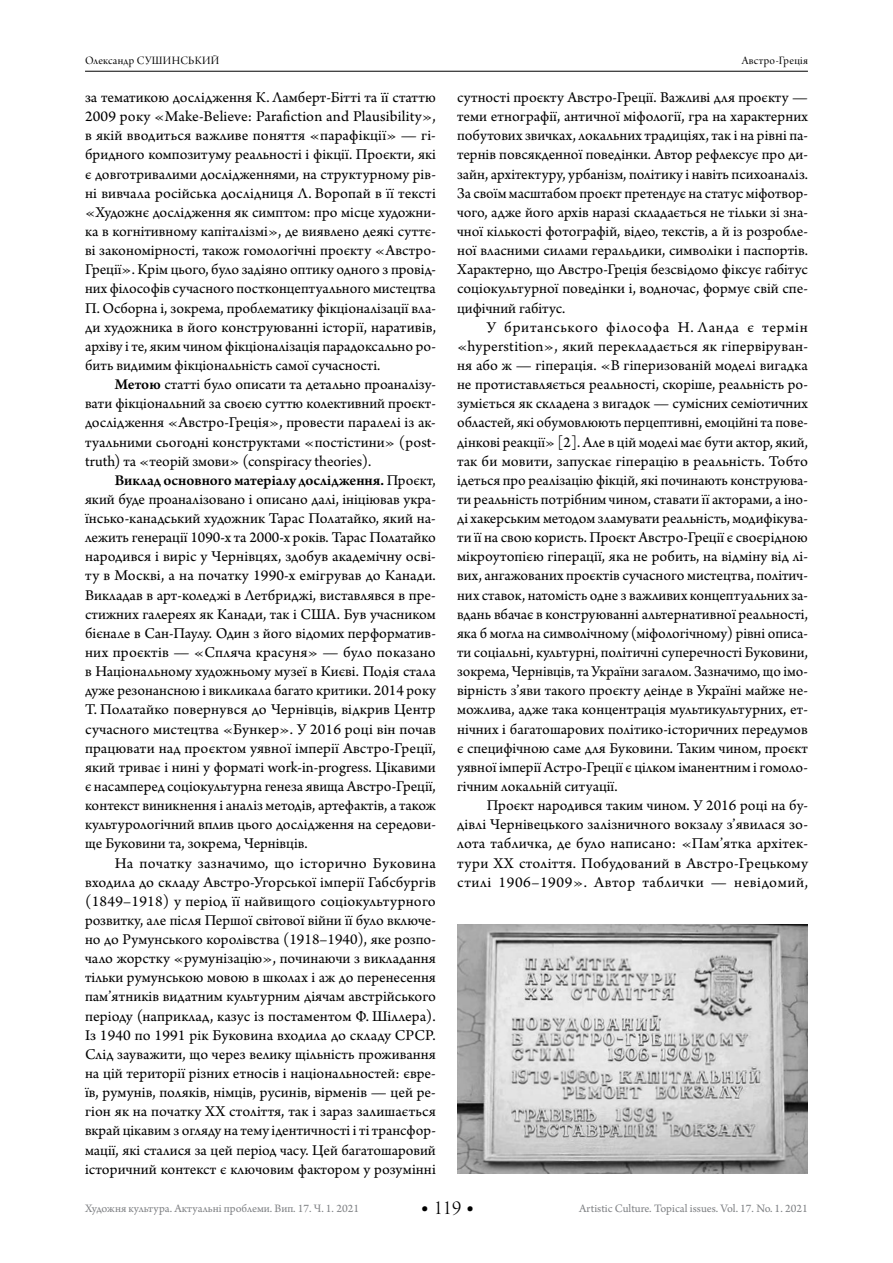
<style>
.page{position:relative;width:893px;height:1263px;background:#fff}
.page>*{position:absolute;margin:0;border:0;box-sizing:border-box;transform-origin:0 0}
.t1{font:21px "Arno Pro Light Display";color:#000}
.t2{font:15.75px/19.2px "Arno Pro";color:#000;text-align:justify}
.t3{font:12px "Arno Pro";color:#808285}
.t4{font:12px "Arno Pro Display";letter-spacing:.025em;color:#000}
.s1{font-weight:600}
.s2{font-family:"Arno Pro";font-size:22.5px}
</style>
<div class="page">
<hr style="left:85px;top:71px;width:723px;height:1px;background:#000">
<img style="left:457px;top:925px;width:351px;height:249px">
<p class="t4" style="left:85px;top:53px;width:136px">Олександр СУШИНСЬКИЙ</p>
<p class="t4" style="left:742px;top:53px;width:68px">Австро-Греція</p>
<p class="t2" style="left:85px;top:89px;width:352px">за тематикою дослідження К. Ламберт-Бітті та її статтю 2009 року «Make-Believe: Parafiction and Plausibility», в якій вводиться важливе поняття «парафікції» — гі&shy;бридного композитуму реальності і фікції. Проєкти, які є довготривалими дослідженнями, на структурному рів&shy;ні вивчала російська дослідниця Л. Воропай в її тексті «Художнє дослідження як симптом: про місце художни&shy;ка в когнітивному капіталізмі», де виявлено деякі суттє&shy;ві закономірності, також гомологічні проєкту «Австро-Греції». Крім цього, було задіяно оптику одного з провід&shy;них філософів сучасного постконцептуального мистецтва П. Осборна і, зокрема, проблематику фікціоналізації вла&shy;ди художника в його конструюванні історії, наративів, архіву і те, яким чином фікціоналізація парадоксально ро&shy;бить видимим фікціональність самої сучасності.</p>
<p class="t2" style="left:85px;top:376px;width:352px;text-indent:30px"><span class="s1">Метою</span> статті було описати та детально проаналізу&shy;вати фікціональний за своєю суттю колективний проєкт&shy;дослідження «Австро-Греція», провести паралелі із ак&shy;туальними сьогодні конструктами «постістини» (post&shy;truth) та «теорій змови» (conspiracy theories).</p>
<p class="t2" style="left:85px;top:471px;width:352px;text-indent:30px"><span class="s1">Виклад основного матеріалу дослідження.</span> Проєкт, який буде проаналізовано і описано далі, ініціював укра&shy;їнсько-канадський художник Тарас Полатайко, який на&shy;лежить генерації 1090-х та 2000-х років. Тарас Полатайко народився і виріс у Чернівцях, здобув академічну осві&shy;ту в Москві, а на початку 1990-х емігрував до Канади.<br>Викладав в арт-коледжі в Летбриджі, виставлявся в пре&shy;стижних галереях як Канади, так і США. Був учасником бієнале в Сан-Паулу. Один з його відомих перформатив&shy;них проєктів — «Спляча красуня» — було показано в Національному художньому музеї в Києві. Подія стала дуже резонансною і викликала багато критики. 2014 року Т. Полатайко повернувся до Чернівців, відкрив Центр сучасного мистецтва «Бункер». У 2016 році він почав працювати над проєктом уявної імперії Австро-Греції, який триває і нині у форматі work-in-progress. Цікавими є насамперед соціокультурна генеза явища Австро-Греції, контекст виникнення і аналіз методів, артефактів, а також культурологічний вплив цього дослідження на середови&shy;ще Буковини та, зокрема, Чернівців.</p>
<p class="t2" style="left:85px;top:854px;width:352px;text-indent:30px">На початку зазначимо, що історично Буковина входила до складу Австро-Угорської імперії Габсбургів (1849–1918) у період її найвищого соціокультурного розвитку, але після Першої світової війни її було включе&shy;но до Румунського королівства (1918–1940), яке розпо&shy;чало жорстку «румунізацію», починаючи з викладання тільки румунською мовою в школах і аж до перенесення пам’ятників видатним культурним діячам австрійського періоду (наприклад, казус із постаментом Ф. Шіллера).<br>Із 1940 по 1991 рік Буковина входила до складу СРСР.<br>Слід зауважити, що через велику щільність проживання на цій території різних етносів і національностей: євре&shy;їв, румунів, поляків, німців, русинів, вірменів — цей ре&shy;гіон як на початку ХХ століття, так і зараз залишається вкрай цікавим з огляду на тему ідентичності і ті трансфор&shy;мації, які сталися за цей період часу. Цей багатошаровий історичний контекст є ключовим фактором у розумінні</p>
<p class="t2" style="left:457px;top:89px;width:352px">сутності проєкту Австро-Греції. Важливі для проєкту — теми етнографії, античної міфології, гра на характерних побутових звичках, локальних традиціях, так і на рівні па&shy;тернів повсякденної поведінки. Автор рефлексує про ди&shy;зайн, архітектуру, урбанізм, політику і навіть психоаналіз.<br>За своїм масштабом проєкт претендує на статус міфотвор&shy;чого, адже його архів наразі складається не тільки зі зна&shy;чної кількості фотографій, відео, текстів, а й із розробле&shy;ної власними силами геральдики, символіки і паспортів.<br>Характерно, що Австро-Греція безсвідомо фіксує габітус соціокультурної поведінки і, водночас, формує свій спе&shy;цифічний габітус.</p>
<p class="t2" style="left:457px;top:318px;width:352px;text-indent:30px">У британського філософа Н. Ланда є термін «hyperstition», який перекладається як гіпервіруван&shy;ня або ж — гіперація. «В гіперизованій моделі вигадка не протиставляється реальності, скоріше, реальність ро&shy;зуміється як складена з вигадок — сумісних семіотичних областей, які обумовлюють перцептивні, емоційні та пове&shy;дінкові реакції» [2]. Але в цій моделі має бути актор, який, так би мовити, запускає гіперацію в реальність. Тобто ідеться про реалізацію фікцій, які починають конструюва&shy;ти реальність потрібним чином, ставати її акторами, а іно&shy;ді хакерським методом зламувати реальність, модифікува&shy;ти її на свою користь. Проєкт Австро-Греції є своєрідною мікроутопією гіперації, яка не робить, на відміну від лі&shy;вих, ангажованих проєктів сучасного мистецтва, політич&shy;них ставок, натомість одне з важливих концептуальних за&shy;вдань вбачає в конструюванні альтернативної реальності, яка б могла на символічному (міфологічному) рівні описа&shy;ти соціальні, культурні, політичні суперечності Буковини, зокрема, Чернівців, та України загалом. Зазначимо, що імо&shy;вірність з’яви такого проєкту деінде в Україні майже не&shy;можлива, адже така концентрація мультикультурних, ет&shy;нічних і багатошарових політико-історичних передумов є специфічною саме для Буковини. Таким чином, проєкт уявної імперії Астро-Греції є цілком іманентним і гомоло&shy;гічним локальній ситуації.</p>
<p class="t2" style="left:457px;top:797px;width:352px;text-indent:30px">Проєкт народився таким чином. У 2016 році на бу&shy;дівлі Чернівецького залізничного вокзалу з’явилася зо&shy;лота табличка, де було написано: «Пам’ятка архітек&shy;тури ХХ століття. Побудований в Австро-Грецькому стилі 1906–1909». Автор таблички — невідомий,</p>
<p class="t3" style="left:85px;top:1201px;width:276px">Художня культура. Актуальні проблеми. Вип. 17. Ч. 1. 2021</p>
<h1 class="t1" style="left:421px;top:1196px;width:55px"><span class="s2">•</span> 119 <span class="s2">•</span></h1>
<p class="t3" style="left:579px;top:1201px;width:230px">Artistic Culture. Topical issues. Vol. 17. No. 1. 2021</p>
</div>
